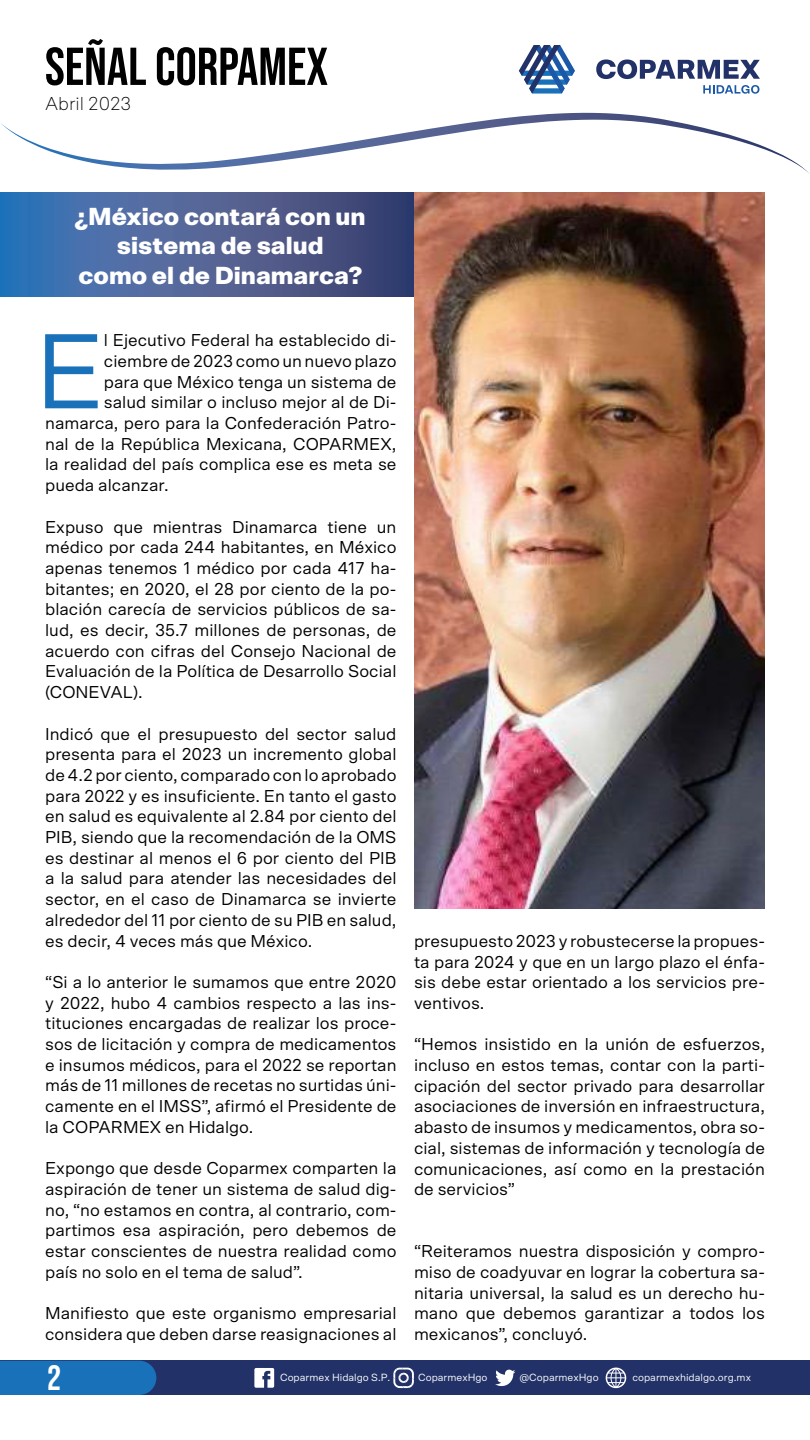
<style>
.page{position:relative;width:810px;height:1440px;background:#fff}
.page>*{position:absolute;margin:0;border:0;box-sizing:border-box;transform-origin:0 0}
.t1{font:106.73px "Scto Grotesk A";color:#1971ba}
.t2{font:53.25px "Bebas Neue";color:#000}
.t3{font:35.25px "Bebas Neue";color:#fff}
.t4{font:900 24.75px/29.7px "Scto Grotesk A";color:#fff;text-align:center}
.t5{font:100 18.75px "Scto Grotesk A";color:#000}
.t6{font:17.25px/20.7px "Scto Grotesk A";color:#000;text-align:justify}
.t7{font:10.5px "Scto Grotesk A";color:#fff}
</style>
<div class="page">
<div style="left:0;top:1361px;width:810px;height:34px;background:#223268"></div>
<div style="left:0;top:1361px;width:156px;height:34px;background:#1971ba"></div>
<svg style="left:393px;top:1368px;width:21px;height:20px"></svg>
<svg style="left:254px;top:1368px;width:20px;height:20px"></svg>
<svg style="left:495px;top:1370px;width:20px;height:16px"></svg>
<svg style="left:606px;top:1368px;width:20px;height:20px"></svg>
<svg style="left:1px;top:113px;width:808px;height:60px"></svg>
<svg style="left:519px;top:45px;width:56px;height:49px"></svg>
<svg style="left:596px;top:59px;width:164px;height:20px"></svg>
<svg style="left:703px;top:85px;width:56px;height:9px"></svg>
<svg style="left:0;top:192px;width:414px;height:104px;background:#466095"></svg>
<img style="left:414px;top:192px;width:351px;height:717px">
<p class="t2" style="left:45px;top:36px;width:285px">SEÑAL CORPAMEX</p>
<p class="t5" style="left:45px;top:92px;width:88px">Abril 2023</p>
<p class="t4" style="left:75px;top:201px;width:292px">¿México contará con un sistema de salud</p>
<p class="t4" style="left:79px;top:261px;width:285px">como el de Dinamarca?</p>
<p class="t1" style="left:35px;top:309px;width:70px">E</p>
<p class="t6" style="left:104px;top:330px;width:294px">l Ejecutivo Federal ha establecido di-</p>
<p class="t6" style="left:104px;top:350px;width:294px">ciembre de 2023 como un nuevo plazo</p>
<p class="t6" style="left:104px;top:371px;width:294px">para que México tenga un sistema de</p>
<p class="t6" style="left:104px;top:392px;width:294px">salud similar o incluso mejor al de Di-</p>
<p class="t6" style="left:45px;top:413px;width:353px">namarca, pero para la Confederación Patro-</p>
<p class="t6" style="left:45px;top:433px;width:353px">nal de la República Mexicana, COPARMEX,</p>
<p class="t6" style="left:45px;top:454px;width:353px">la realidad del país complica ese es meta se</p>
<p class="t6" style="left:45px;top:475px;width:125px">pueda alcanzar.</p>
<p class="t6" style="left:45px;top:516px;width:353px">Expuso que mientras Dinamarca tiene un médico por cada 244 habitantes, en México apenas tenemos 1 médico por cada 417 ha&shy;bitantes; en 2020, el 28 por ciento de la po&shy;blación carecía de servicios públicos de sa&shy;lud, es decir, 35.7 millones de personas, de acuerdo con cifras del Consejo Nacional de Evaluación de la Política de Desarrollo Social (CONEVAL).</p>
<p class="t6" style="left:45px;top:723px;width:353px">Indicó que el presupuesto del sector salud presenta para el 2023 un incremento global de 4.2 por ciento, comparado con lo aprobado para 2022 y es insuficiente. En tanto el gasto en salud es equivalente al 2.84 por ciento del PIB, siendo que la recomendación de la OMS es destinar al menos el 6 por ciento del PIB a la salud para atender las necesidades del sector, en el caso de Dinamarca se invierte alrededor del 11 por ciento de su PIB en salud, es decir, 4 veces más que México.</p>
<p class="t6" style="left:45px;top:971px;width:353px">“Si a lo anterior le sumamos que entre 2020 y 2022, hubo 4 cambios respecto a las ins&shy;tituciones encargadas de realizar los proce&shy;sos de licitación y compra de medicamentos e insumos médicos, para el 2022 se reportan más de 11 millones de recetas no surtidas úni&shy;camente en el IMSS”, afirmó el Presidente de la COPARMEX en Hidalgo.</p>
<p class="t6" style="left:45px;top:1158px;width:353px">Expongo que desde Coparmex comparten la aspiración de tener un sistema de salud dig&shy;no, “no estamos en contra, al contrario, com&shy;partimos esa aspiración, pero debemos de estar conscientes de nuestra realidad como país no solo en el tema de salud”.</p>
<p class="t6" style="left:45px;top:1303px;width:353px">Manifiesto que este organismo empresarial considera que deben darse reasignaciones al</p>
<p class="t6" style="left:414px;top:930px;width:353px">presupuesto 2023 y robustecerse la propues&shy;ta para 2024 y que en un largo plazo el énfa&shy;sis debe estar orientado a los servicios pre&shy;ventivos.</p>
<p class="t6" style="left:414px;top:1034px;width:353px">“Hemos insistido en la unión de esfuerzos, incluso en estos temas, contar con la parti&shy;cipación del sector privado para desarrollar asociaciones de inversión en infraestructura, abasto de insumos y medicamentos, obra so&shy;cial, sistemas de información y tecnología de comunicaciones, así como en la prestación de servicios”</p>
<p class="t6" style="left:414px;top:1241px;width:353px">“Reiteramos nuestra disposición y compro&shy;miso de coadyuvar en lograr la cobertura sa&shy;nitaria universal, la salud es un derecho hu&shy;mano que debemos garantizar a todos los mexicanos”, concluyó.</p>
<h3 class="t3" style="left:47px;top:1358px;width:16px">2</h3>
<p class="t7" style="left:280px;top:1371px;width:112px">Coparmex Hidalgo S.P.</p>
<p class="t7" style="left:418px;top:1371px;width:71px">CoparmexHgo</p>
<p class="t7" style="left:519px;top:1371px;width:81px">@CoparmexHgo</p>
<p class="t7" style="left:632px;top:1371px;width:120px">coparmexhidalgo.org.mx</p>
</div>
